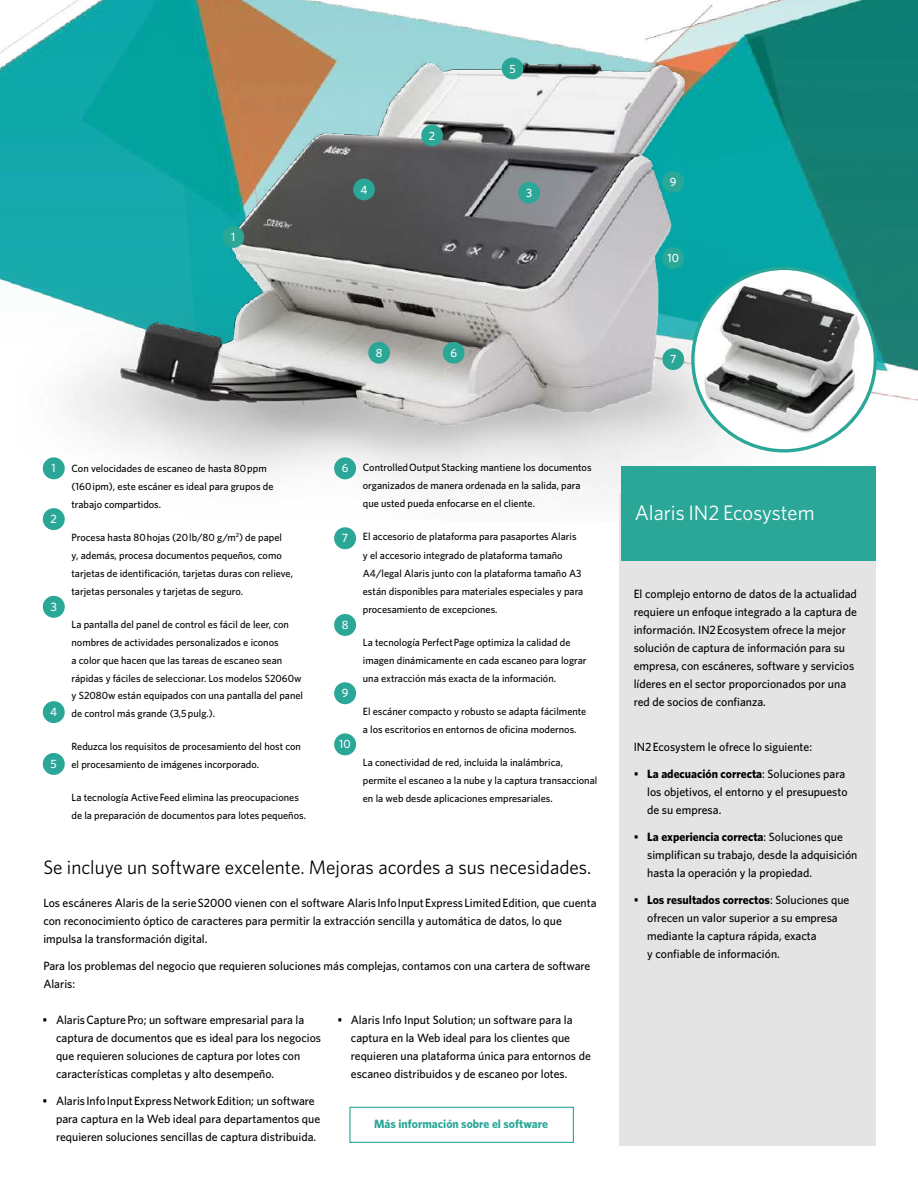
<style>
.page{position:relative;width:918px;height:1188px;background:#fff}
.page>*{position:absolute;margin:0;border:0;box-sizing:border-box;transform-origin:0 0}
.t1{font:21px "Whitney";color:#fff}
.t2{font:19.5px "Whitney";color:#000}
.t3{font:500 12.15px "Whitney";color:#fff}
.t4{font:500 12px/18px "Whitney";color:#000}
.t5{font:700 12px "Whitney";color:#2ba798}
.t6{font:500 12px "Whitney";color:#fff}
.t7{font:500 10.5px/18px "Whitney";color:#000}
.s1{font-weight:700}
</style>
<div class="page">
<img style="left:0;top:0;width:918px;height:401px">
<img style="left:16px;top:0;width:854px;height:521px">
<div style="left:43px;top:508px;width:22px;height:22px;background:#2ba798;border-radius:50%"></div>
<div style="left:43px;top:596px;width:22px;height:22px;background:#2ba798;border-radius:50%"></div>
<div style="left:334px;top:457px;width:22px;height:22px;background:#2ba798;border-radius:50%"></div>
<div style="left:43px;top:701px;width:22px;height:22px;background:#2ba798;border-radius:50%"></div>
<div style="left:43px;top:753px;width:22px;height:22px;background:#2ba798;border-radius:50%"></div>
<div style="left:334px;top:527px;width:22px;height:22px;background:#2ba798;border-radius:50%"></div>
<div style="left:334px;top:614px;width:22px;height:22px;background:#2ba798;border-radius:50%"></div>
<div style="left:334px;top:682px;width:22px;height:22px;background:#2ba798;border-radius:50%"></div>
<div style="left:334px;top:733px;width:22px;height:22px;background:#2ba798;border-radius:50%"></div>
<div style="left:43px;top:457px;width:22px;height:22px;background:#2ba798;border-radius:50%"></div>
<div style="left:222px;top:226px;width:22px;height:22px;background:#2ba798;border-radius:50%"></div>
<div style="left:518px;top:182px;width:22px;height:22px;background:#2ba798;border-radius:50%"></div>
<div style="left:368px;top:342px;width:22px;height:22px;background:#2ba798;border-radius:50%"></div>
<div style="left:662px;top:171px;width:22px;height:22px;background:#2ba798;border-radius:50%"></div>
<div style="left:662px;top:247px;width:22px;height:22px;background:#2ba798;border-radius:50%"></div>
<div style="left:353px;top:179px;width:22px;height:21px;background:#2ba798;border-radius:50%"></div>
<div style="left:502px;top:58px;width:21px;height:21px;background:#2ba798;border-radius:50%"></div>
<div style="left:443px;top:342px;width:22px;height:22px;background:#2ba798;border-radius:50%"></div>
<div style="left:421px;top:125px;width:22px;height:21px;background:#2ba798;border-radius:50%"></div>
<div style="left:619px;top:493px;width:256px;height:652px;background:#e4e4e4"></div>
<div style="left:621px;top:466px;width:254px;height:94px;background:#2ba798"></div>
<img style="left:693px;top:270px;width:182px;height:176px">
<div style="left:662px;top:348px;width:22px;height:22px;background:#2ba798;border-radius:50%"></div>
<div style="left:349px;top:1107px;width:225px;height:36px;border:1px solid #2ba798"></div>
<p class="t6" style="left:231px;top:229px;width:6px">1</p>
<p class="t6" style="left:361px;top:181px;width:8px">4</p>
<p class="t6" style="left:429px;top:127px;width:8px">2</p>
<p class="t6" style="left:509px;top:60px;width:8px">5</p>
<p class="t6" style="left:526px;top:185px;width:8px">3</p>
<p class="t6" style="left:376px;top:345px;width:8px">8</p>
<p class="t6" style="left:450px;top:345px;width:8px">6</p>
<p class="t6" style="left:670px;top:174px;width:8px">9</p>
<p class="t6" style="left:667px;top:250px;width:13px">10</p>
<p class="t6" style="left:670px;top:351px;width:8px">7</p>
<p class="t3" style="left:52px;top:460px;width:6px">1</p>
<p class="t3" style="left:51px;top:511px;width:8px">2</p>
<p class="t3" style="left:51px;top:599px;width:8px">3</p>
<p class="t3" style="left:50px;top:704px;width:8px">4</p>
<p class="t3" style="left:51px;top:756px;width:8px">5</p>
<p class="t7" style="left:72px;top:459px;width:204px">Con velocidades de escaneo de hasta 80 ppm (160 ipm), este escáner es ideal para grupos de trabajo compartidos.</p>
<p class="t7" style="left:72px;top:528px;width:223px">Procesa hasta 80 hojas (20 lb/80 g/m<sup>2</sup>) de papel<br>y, además, procesa documentos pequeños, como tarjetas de identificación, tarjetas duras con relieve, tarjetas personales y tarjetas de seguro.</p>
<p class="t7" style="left:72px;top:615px;width:233px">La pantalla del panel de control es fácil de leer, con nombres de actividades personalizados e iconos<br>a color que hacen que las tareas de escaneo sean rápidas y fáciles de seleccionar. Los modelos S2060w y S2080w están equipados con una pantalla del panel de control más grande (3,5 pulg.).</p>
<p class="t7" style="left:72px;top:738px;width:231px">Reduzca los requisitos de procesamiento del host con el procesamiento de imágenes incorporado.</p>
<p class="t7" style="left:72px;top:789px;width:236px">La tecnología Active Feed elimina las preocupaciones de la preparación de documentos para lotes pequeños.</p>
<p class="t3" style="left:342px;top:460px;width:8px">6</p>
<p class="t3" style="left:342px;top:530px;width:8px">7</p>
<p class="t3" style="left:342px;top:617px;width:8px">8</p>
<p class="t3" style="left:342px;top:685px;width:8px">9</p>
<p class="t3" style="left:339px;top:736px;width:13px">10</p>
<p class="t7" style="left:363px;top:459px;width:230px">Controlled Output Stacking mantiene los documentos organizados de manera ordenada en la salida, para que usted pueda enfocarse en el cliente.</p>
<p class="t7" style="left:363px;top:528px;width:222px">El accesorio de plataforma para pasaportes Alaris y el accesorio integrado de plataforma tamaño A4/legal Alaris junto con la plataforma tamaño A3 están disponibles para materiales especiales y para procesamiento de excepciones.</p>
<p class="t7" style="left:363px;top:633px;width:225px">La tecnología Perfect Page optimiza la calidad de imagen dinámicamente en cada escaneo para lograr una extracción más exacta de la información.</p>
<p class="t7" style="left:363px;top:702px;width:225px">El escáner compacto y robusto se adapta fácilmente a los escritorios en entornos de oficina modernos.</p>
<p class="t7" style="left:363px;top:753px;width:236px">La conectividad de red, incluida la inalámbrica, permite el escaneo a la nube y la captura transaccional en la web desde aplicaciones empresariales.</p>
<h2 class="t2" style="left:43px;top:854px;width:550px">Se incluye un software excelente. Mejoras acordes a sus necesidades.</h2>
<p class="t4" style="left:43px;top:893px;width:555px">Los escáneres Alaris de la serie S2000 vienen con el software Alaris Info Input Express Limited Edition, que cuenta con reconocimiento óptico de caracteres para permitir la extracción sencilla y automática de datos, lo que impulsa la transformación digital.</p>
<p class="t4" style="left:43px;top:956px;width:549px">Para los problemas del negocio que requieren soluciones más complejas, contamos con una cartera de software<br>Alaris:</p>
<p class="t4" style="left:56px;top:1010px;width:267px;text-indent:-14px">• Alaris Capture Pro; un software empresarial para la captura de documentos que es ideal para los negocios que requieren soluciones de captura por lotes con características completas y alto desempeño.</p>
<p class="t4" style="left:56px;top:1091px;width:266px;text-indent:-14px">• Alaris Info Input Express Network Edition; un software para captura en la Web ideal para departamentos que requieren soluciones sencillas de captura distribuida.</p>
<p class="t4" style="left:351px;top:1010px;width:242px;text-indent:-14px">• Alaris Info Input Solution; un software para la captura en la Web ideal para los clientes que requieren una plataforma única para entornos de escaneo distribuidos y de escaneo por lotes.</p>
<p class="t5" style="left:374px;top:1116px;width:175px">Más información sobre el software</p>
<h1 class="t1" style="left:635px;top:498px;width:181px">Alaris IN2 Ecosystem</h1>
<p class="t4" style="left:634px;top:584px;width:225px">El complejo entorno de datos de la actualidad requiere un enfoque integrado a la captura de información. IN2 Ecosystem ofrece la mejor solución de captura de información para su empresa, con escáneres, software y servicios líderes en el sector proporcionados por una red de socios de confianza.</p>
<p class="t4" style="left:634px;top:737px;width:180px">IN2 Ecosystem le ofrece lo siguiente:</p>
<p class="t4" style="left:647px;top:764px;width:202px;text-indent:-14px">• <span class="s1">La adecuación correcta</span>: Soluciones para los objetivos, el entorno y el presupuesto de su empresa.</p>
<p class="t4" style="left:647px;top:827px;width:212px;text-indent:-14px">• <span class="s1">La experiencia correcta</span>: Soluciones que simplifican su trabajo, desde la adquisición hasta la operación y la propiedad.</p>
<p class="t4" style="left:647px;top:890px;width:204px;text-indent:-14px">• <span class="s1">Los resultados correctos</span>: Soluciones que ofrecen un valor superior a su empresa mediante la captura rápida, exacta<br>y confiable de información.</p>
</div>
